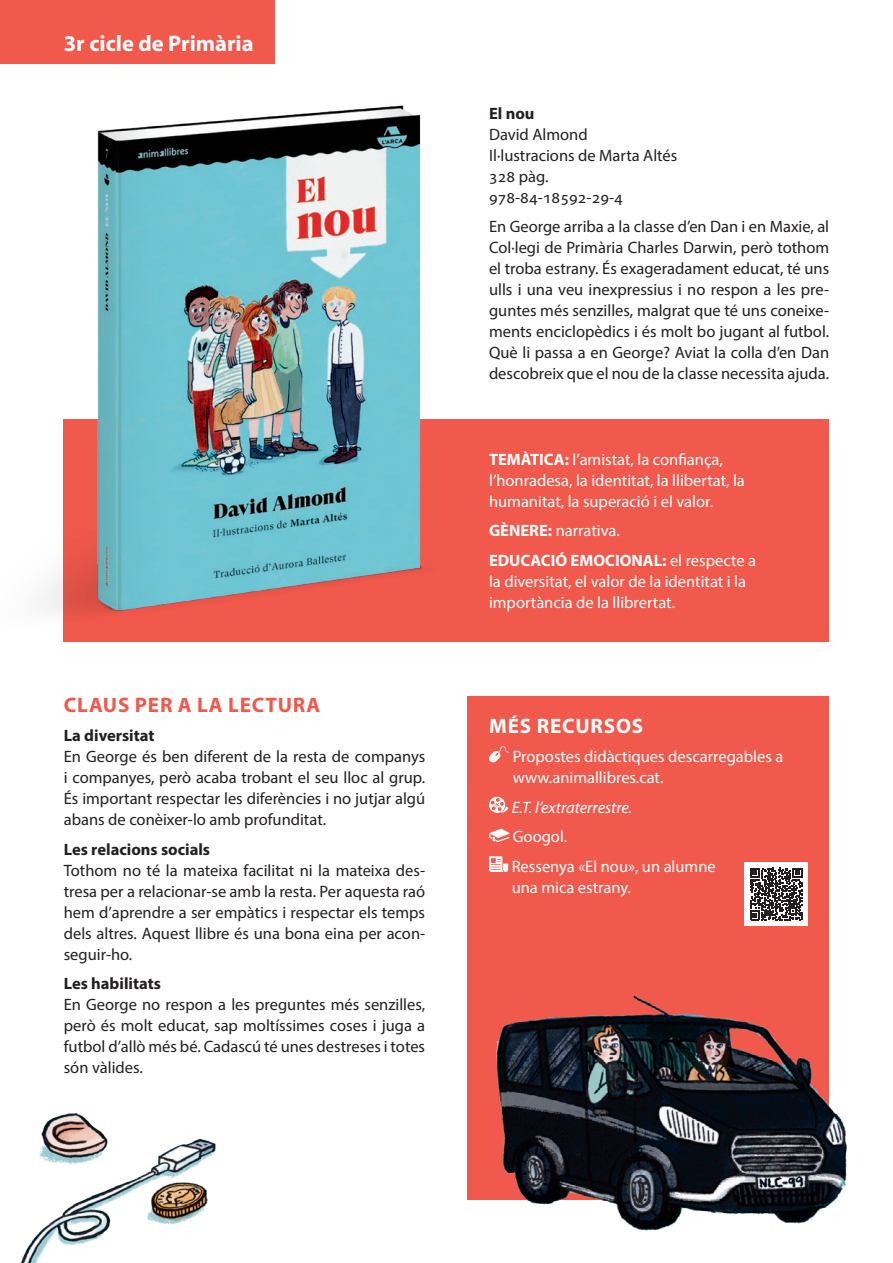
<style>
.page{position:relative;width:893px;height:1263px;background:#fff}
.page>*{position:absolute;margin:0;border:0;box-sizing:border-box;transform-origin:0 0}
.t1{font:700 22.5px "Myriad Pro";color:#fff}
.t2{font:700 21px "Myriad Pro";letter-spacing:.04em;color:#f0594c}
.t3{font:700 21px "Myriad Pro";letter-spacing:.04em;color:#fff}
.t4{font:16.5px/21px "Myriad Pro";color:#231f20;text-align:justify}
.t5{font:16.5px/21px "Myriad Pro";color:#fff}
.t6{font:700 16.5px "Myriad Pro";color:#231f20}
.t7{font:700 16.5px/29.5px "Myriad Pro";color:#fff}
.t8{font:italic 16.5px "Myriad Pro";color:#fff}
.s1{font-weight:700}
.s2{font-weight:400}
</style>
<div class="page">
<div style="left:64px;top:419px;width:765px;height:223px;background:#f0594c"></div>
<div style="left:468px;top:696px;width:361px;height:503px;background:#f0594c"></div>
<div style="left:0;top:0;width:275px;height:64px;background:#f0594c"></div>
<img style="left:43px;top:105px;width:381px;height:537px">
<svg style="left:489px;top:746px;width:20px;height:17px"></svg>
<svg style="left:489px;top:797px;width:19px;height:16px"></svg>
<svg style="left:489px;top:829px;width:20px;height:13px"></svg>
<svg style="left:489px;top:856px;width:19px;height:16px"></svg>
<div style="left:744px;top:862px;width:64px;height:64px;background:#fff"></div>
<svg style="left:750px;top:868px;width:52px;height:52px"></svg>
<img style="left:467px;top:976px;width:380px;height:255px">
<img style="left:21px;top:1113px;width:195px;height:150px">
<h1 class="t1" style="left:64px;top:29px;width:191px">3r cicle de Primària</h1>
<p class="t2" style="left:64px;top:691px;width:258px">CLAUS PER A LA LECTURA</p>
<p class="t6" style="left:64px;top:725px;width:92px">La diversitat</p>
<p class="t4" style="left:64px;top:746px;width:363px">En George és ben diferent de la resta de companys i companyes, però acaba trobant el seu lloc al grup.<br>És important respectar les diferències i no jutjar algú abans de conèixer-lo amb profunditat.</p>
<p class="t6" style="left:64px;top:838px;width:148px">Les relacions socials</p>
<p class="t4" style="left:64px;top:859px;width:363px">Tothom no té la mateixa facilitat ni la mateixa des&shy;tresa per a relacionar-se amb la resta. Per aquesta raó hem d’aprendre a ser empàtics i respectar els temps dels altres. Aquest llibre és una bona eina per acon&shy;seguir-ho.</p>
<p class="t6" style="left:64px;top:973px;width:99px">Les habilitats</p>
<p class="t4" style="left:64px;top:994px;width:363px">En George no respon a les preguntes més senzilles, però és molt educat, sap moltíssimes coses i juga a futbol d’allò més bé. Cadascú té unes destreses i totes són vàlides.</p>
<p class="t6" style="left:489px;top:102px;width:47px">El nou</p>
<p class="t4" style="left:489px;top:123px;width:190px;text-align:left">David Almond<br>Il·lustracions de Marta Altés<br>328 pàg.<br>978-84-18592-29-4</p>
<p class="t4" style="left:489px;top:216px;width:342px">En George arriba a la classe d’en Dan i en Maxie, al Col·legi de Primària Charles Darwin, però tothom el troba estrany. És exageradament educat, té uns ulls i una veu inexpressius i no respon a les pre&shy;guntes més senzilles, malgrat que té uns coneixe&shy;ments enciclopèdics i és molt bo jugant al futbol.<br>Què li passa a en George? Aviat la colla d’en Dan descobreix que el nou de la classe necessita ajuda.</p>
<p class="t5" style="left:489px;top:448px;width:257px"><span class="s1">TEMÀTICA:</span> l’amistat, la confiança, l’honradesa, la identitat, la llibertat, la humanitat, la superació i el valor.</p>
<p class="t7" style="left:489px;top:515px;width:269px">GÈNERE: <span class="s2">narrativa.<br></span>EDUCACIÓ EMOCIONAL: <span class="s2">el respecte a</span></p>
<p class="t5" style="left:489px;top:570px;width:259px">la diversitat, el valor de la identitat i la importància de la llibrertat.</p>
<p class="t3" style="left:489px;top:712px;width:156px">MÉS RECURSOS</p>
<p class="t5" style="left:513px;top:746px;width:272px">Propostes didàctiques descarregables a www.animallibres.cat.</p>
<p class="t8" style="left:512px;top:797px;width:122px">E.T. l’extraterrestre.</p>
<p class="t5" style="left:512px;top:822px;width:206px;line-height:29.5px">Googol.<br>Ressenya «El nou», un alumne</p>
<p class="t5" style="left:512px;top:877px;width:121px">una mica estrany.</p>
</div>
